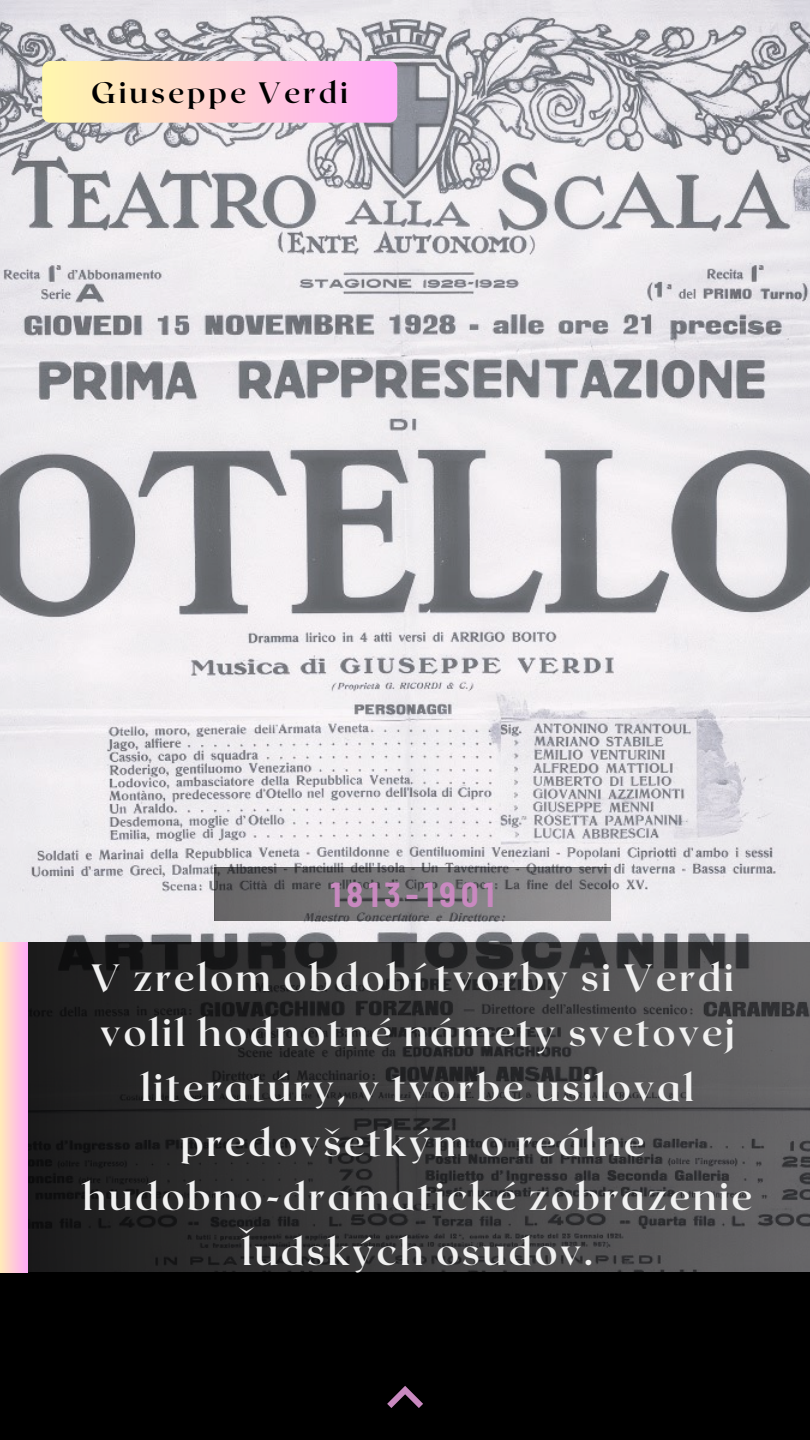
<style>
.page{position:relative;width:810px;height:1440px;background:#fff}
.page>*{position:absolute;margin:0;border:0;box-sizing:border-box;transform-origin:0 0}
.t1{font:700 38px/54.8px "Roxborough CF";letter-spacing:.06em;color:#f1f1f1;text-align:center}
.t2{font:700 semi-condensed 34px "Barlow";letter-spacing:.15em;color:#c989c0}
.t3{font:700 29.5px "Roxborough CF";letter-spacing:.1em;color:#000}
</style>
<div class="page">
<img style="left:0;top:0;width:810px;height:942px">
<svg style="left:27px;top:942px;width:783px;height:331px;background:#3b3b3c"></svg>
<div style="left:0;top:1273px;width:810px;height:167px;background:#000"></div>
<svg style="left:0;top:942px;width:27px;height:331px;background:#ffcbd7"></svg>
<svg style="left:387px;top:1386px;width:36px;height:22px"></svg>
<svg style="left:214px;top:868px;width:396px;height:52px;background:#757476"></svg>
<div style="left:42px;top:61px;width:355px;height:62px;background:linear-gradient(to right,#fff7ad,#ffaaf8);border-radius:8px"></div>
<p class="t3" style="left:91px;top:74px;width:258px">Giuseppe Verdi</p>
<p class="t2" style="left:330px;top:873px;width:165px">1813-1901</p>
<p class="t1" style="left:91px;top:949px;width:645px">V zrelom období tvorby si Verdi</p>
<p class="t1" style="left:100px;top:1004px;width:637px">volil hodnotné námety svetovej literatúry, v tvorbe usiloval predovšetkým o reálne</p>
<p class="t1" style="left:82px;top:1168px;width:672px">hudobno-dramatické zobrazenie ľudských osudov.</p>
</div>
